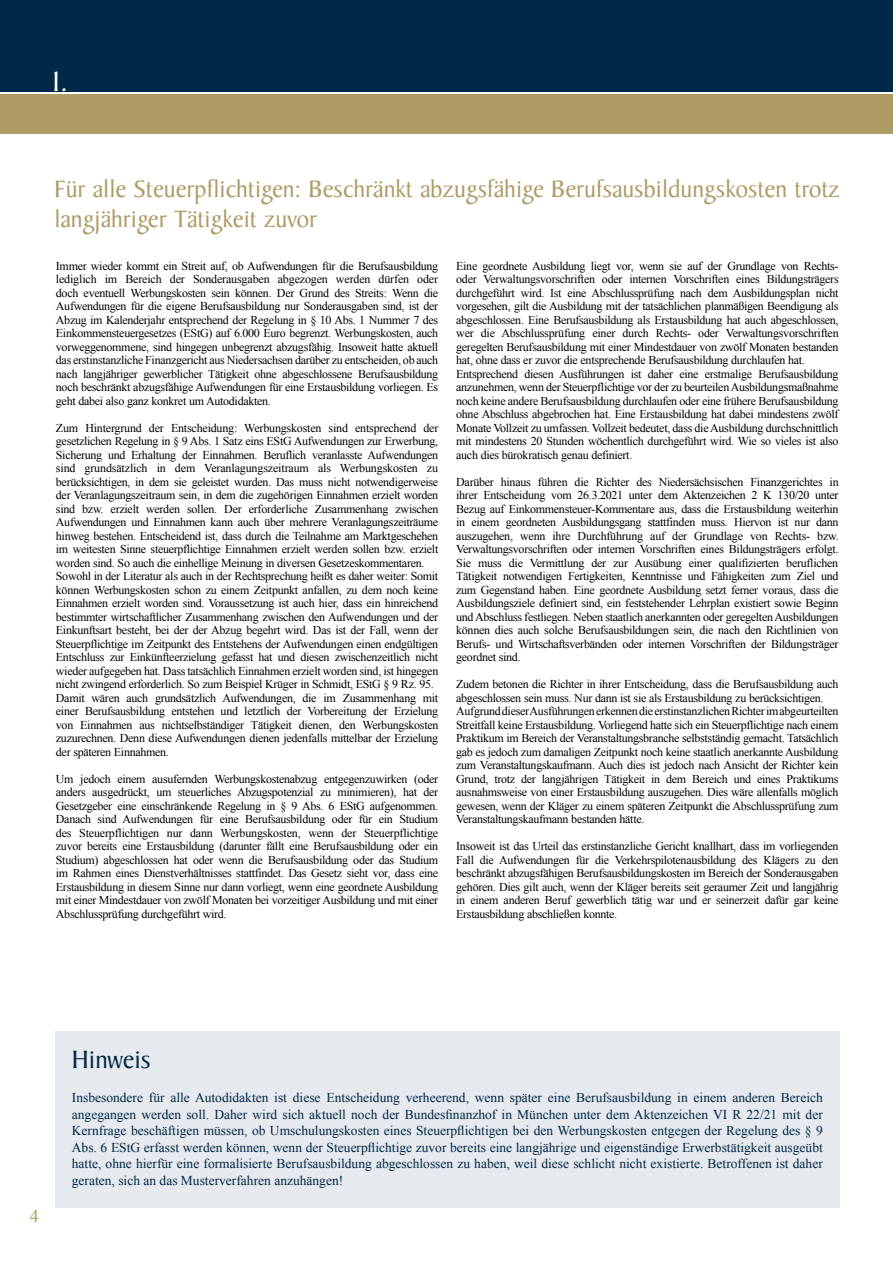
<style>
.page{position:relative;width:893px;height:1263px;background:#fff}
.page>*{position:absolute;margin:0;border:0;box-sizing:border-box;transform-origin:0 0}
.t1{font:30px "Baker Signet Std";color:#fff}
.t2{font:27px "Baker Signet Std";color:#002848}
.t3{font:25.5px/30.6px "Baker Signet Std";color:#ae9a64}
.t4{font:18px "Times New Roman";color:#ae9a64}
.t5{font:13.5px/16.5px "Times New Roman";color:#002848;text-align:justify}
.t6{font:12px/13.5px "Times New Roman";letter-spacing:-.025em;color:#000;text-align:justify}
</style>
<div class="page">
<div style="left:0;top:0;width:893px;height:91px;background:#002848"></div>
<div style="left:0;top:94px;width:893px;height:40px;background:#ae9a64"></div>
<div style="left:55px;top:1032px;width:785px;height:176px;background:#e6e9ed"></div>
<h1 class="t1" style="left:52px;top:66px;width:18px">1.</h1>
<h3 class="t3" style="left:54px;top:174px;width:787px">Für alle Steuerpflichtigen: Beschränkt abzugsfähige Berufsausbildungskosten trotz langjähriger Tätigkeit zuvor</h3>
<p class="t6" style="left:56px;top:259px;width:384px">Immer wieder kommt ein Streit auf, ob Aufwendungen für die Berufsausbildung lediglich im Bereich der Sonderausgaben abgezogen werden dürfen oder doch eventuell Werbungskosten sein können. Der Grund des Streits: Wenn die Aufwendungen für die eigene Berufsausbildung nur Sonderausgaben sind, ist der Abzug im Kalenderjahr entsprechend der Regelung in § 10 Abs. 1 Nummer 7 des Einkommensteuergesetzes (EStG) auf 6.000 Euro begrenzt. Werbungskosten, auch vorweggenommene, sind hingegen unbegrenzt abzugsfähig. Insoweit hatte aktuell das erstinstanzliche Finanzgericht aus Niedersachsen darüber zu entscheiden, ob auch nach langjähriger gewerblicher Tätigkeit ohne abgeschlossene Berufsausbildung noch beschränkt abzugsfähige Aufwendungen für eine Erstausbildung vorliegen. Es geht dabei also ganz konkret um Autodidakten.</p>
<p class="t6" style="left:56px;top:421px;width:384px;text-align:left">Zum Hintergrund der Entscheidung: Werbungskosten sind entsprechend der gesetzlichen Regelung in § 9 Abs. 1 Satz eins EStG Aufwendungen zur Erwerbung, Sicherung und Erhaltung der Einnahmen. Beruflich veranlasste Aufwendungen sind grundsätzlich in dem Veranlagungszeitraum als Werbungskosten zu berücksichtigen, in dem sie geleistet wurden. Das muss nicht notwendigerweise der Veranlagungszeitraum sein, in dem die zugehörigen Einnahmen erzielt worden sind bzw. erzielt werden sollen. Der erforderliche Zusammenhang zwischen Aufwendungen und Einnahmen kann auch über mehrere Veranlagungszeiträume hinweg bestehen. Entscheidend ist, dass durch die Teilnahme am Marktgeschehen im weitesten Sinne steuerpflichtige Einnahmen erzielt werden sollen bzw. erzielt worden sind. So auch die einhellige Meinung in diversen Gesetzeskommentaren.<br>Sowohl in der Literatur als auch in der Rechtsprechung heißt es daher weiter: Somit können Werbungskosten schon zu einem Zeitpunkt anfallen, zu dem noch keine Einnahmen erzielt worden sind. Voraussetzung ist auch hier, dass ein hinreichend bestimmter wirtschaftlicher Zusammenhang zwischen den Aufwendungen und der Einkunftsart besteht, bei der der Abzug begehrt wird. Das ist der Fall, wenn der Steuerpflichtige im Zeitpunkt des Entstehens der Aufwendungen einen endgültigen Entschluss zur Einkünfteerzielung gefasst hat und diesen zwischenzeitlich nicht wieder aufgegeben hat. Dass tatsächlich Einnahmen erzielt worden sind, ist hingegen nicht zwingend erforderlich. So zum Beispiel Krüger in Schmidt, EStG § 9 Rz. 95.<br>Damit wären auch grundsätzlich Aufwendungen, die im Zusammenhang mit einer Berufsausbildung entstehen und letztlich der Vorbereitung der Erzielung von Einnahmen aus nichtselbständiger Tätigkeit dienen, den Werbungskosten zuzurechnen. Denn diese Aufwendungen dienen jedenfalls mittelbar der Erzielung der späteren Einnahmen.</p>
<p class="t6" style="left:56px;top:772px;width:384px">Um jedoch einem ausufernden Werbungskostenabzug entgegenzuwirken (oder anders ausgedrückt, um steuerliches Abzugspotenzial zu minimieren), hat der Gesetzgeber eine einschränkende Regelung in § 9 Abs. 6 EStG aufgenommen.<br>Danach sind Aufwendungen für eine Berufsausbildung oder für ein Studium des Steuerpflichtigen nur dann Werbungskosten, wenn der Steuerpflichtige zuvor bereits eine Erstausbildung (darunter fällt eine Berufsausbildung oder ein Studium) abgeschlossen hat oder wenn die Berufsausbildung oder das Studium im Rahmen eines Dienstverhältnisses stattfindet. Das Gesetz sieht vor, dass eine Erstausbildung in diesem Sinne nur dann vorliegt, wenn eine geordnete Ausbildung mit einer Mindestdauer von zwölf Monaten bei vorzeitiger Ausbildung und mit einer Abschlussprüfung durchgeführt wird.</p>
<p class="t6" style="left:456px;top:259px;width:384px;text-align:left">Eine geordnete Ausbildung liegt vor, wenn sie auf der Grundlage von Rechts&shy;oder Verwaltungsvorschriften oder internen Vorschriften eines Bildungsträgers durchgeführt wird. Ist eine Abschlussprüfung nach dem Ausbildungsplan nicht vorgesehen, gilt die Ausbildung mit der tatsächlichen planmäßigen Beendigung als abgeschlossen. Eine Berufsausbildung als Erstausbildung hat auch abgeschlossen, wer die Abschlussprüfung einer durch Rechts- oder Verwaltungsvorschriften geregelten Berufsausbildung mit einer Mindestdauer von zwölf Monaten bestanden hat, ohne dass er zuvor die entsprechende Berufsausbildung durchlaufen hat.<br>Entsprechend diesen Ausführungen ist daher eine erstmalige Berufsausbildung anzunehmen, wenn der Steuerpflichtige vor der zu beurteilen Ausbildungsmaßnahme noch keine andere Berufsausbildung durchlaufen oder eine frühere Berufsausbildung ohne Abschluss abgebrochen hat. Eine Erstausbildung hat dabei mindestens zwölf Monate Vollzeit zu umfassen. Vollzeit bedeutet, dass die Ausbildung durchschnittlich mit mindestens 20 Stunden wöchentlich durchgeführt wird. Wie so vieles ist also auch dies bürokratisch genau definiert.</p>
<p class="t6" style="left:456px;top:475px;width:384px">Darüber hinaus führen die Richter des Niedersächsischen Finanzgerichtes in ihrer Entscheidung vom 26.3.2021 unter dem Aktenzeichen 2 K 130/20 unter Bezug auf Einkommensteuer-Kommentare aus, dass die Erstausbildung weiterhin in einem geordneten Ausbildungsgang stattfinden muss. Hiervon ist nur dann auszugehen, wenn ihre Durchführung auf der Grundlage von Rechts- bzw.<br>Verwaltungsvorschriften oder internen Vorschriften eines Bildungsträgers erfolgt.<br>Sie muss die Vermittlung der zur Ausübung einer qualifizierten beruflichen Tätigkeit notwendigen Fertigkeiten, Kenntnisse und Fähigkeiten zum Ziel und zum Gegenstand haben. Eine geordnete Ausbildung setzt ferner voraus, dass die Ausbildungsziele definiert sind, ein feststehender Lehrplan existiert sowie Beginn und Abschluss festliegen. Neben staatlich anerkannten oder geregelten Ausbildungen können dies auch solche Berufsausbildungen sein, die nach den Richtlinien von Berufs- und Wirtschaftsverbänden oder internen Vorschriften der Bildungsträger geordnet sind.</p>
<p class="t6" style="left:456px;top:677px;width:384px;text-align:left">Zudem betonen die Richter in ihrer Entscheidung, dass die Berufsausbildung auch abgeschlossen sein muss. Nur dann ist sie als Erstausbildung zu berücksichtigen.<br>Aufgrund dieser Ausführungen erkennen die erstinstanzlichen Richter im abgeurteilten Streitfall keine Erstausbildung. Vorliegend hatte sich ein Steuerpflichtige nach einem Praktikum im Bereich der Veranstaltungsbranche selbstständig gemacht. Tatsächlich gab es jedoch zum damaligen Zeitpunkt noch keine staatlich anerkannte Ausbildung zum Veranstaltungskaufmann. Auch dies ist jedoch nach Ansicht der Richter kein Grund, trotz der langjährigen Tätigkeit in dem Bereich und eines Praktikums ausnahmsweise von einer Erstausbildung auszugehen. Dies wäre allenfalls möglich gewesen, wenn der Kläger zu einem späteren Zeitpunkt die Abschlussprüfung zum Veranstaltungskaufmann bestanden hätte.</p>
<p class="t6" style="left:456px;top:839px;width:384px">Insoweit ist das Urteil das erstinstanzliche Gericht knallhart, dass im vorliegenden Fall die Aufwendungen für die Verkehrspilotenausbildung des Klägers zu den beschränkt abzugsfähigen Berufsausbildungskosten im Bereich der Sonderausgaben gehören. Dies gilt auch, wenn der Kläger bereits seit geraumer Zeit und langjährig in einem anderen Beruf gewerblich tätig war und er seinerzeit dafür gar keine Erstausbildung abschließen konnte.</p>
<h3 class="t4" style="left:30px;top:1203px;width:10px">4</h3>
<h2 class="t2" style="left:72px;top:1044px;width:81px">Hinweis</h2>
<p class="t5" style="left:72px;top:1089px;width:752px">Insbesondere für alle Autodidakten ist diese Entscheidung verheerend, wenn später eine Berufsausbildung in einem anderen Bereich angegangen werden soll. Daher wird sich aktuell noch der Bundesfinanzhof in München unter dem Aktenzeichen VI R 22/21 mit der Kernfrage beschäftigen müssen, ob Umschulungskosten eines Steuerpflichtigen bei den Werbungskosten entgegen der Regelung des § 9<br>Abs. 6 EStG erfasst werden können, wenn der Steuerpflichtige zuvor bereits eine langjährige und eigenständige Erwerbstätigkeit ausgeübt hatte, ohne hierfür eine formalisierte Berufsausbildung abgeschlossen zu haben, weil diese schlicht nicht existierte. Betroffenen ist daher geraten, sich an das Musterverfahren anzuhängen!</p>
</div>
